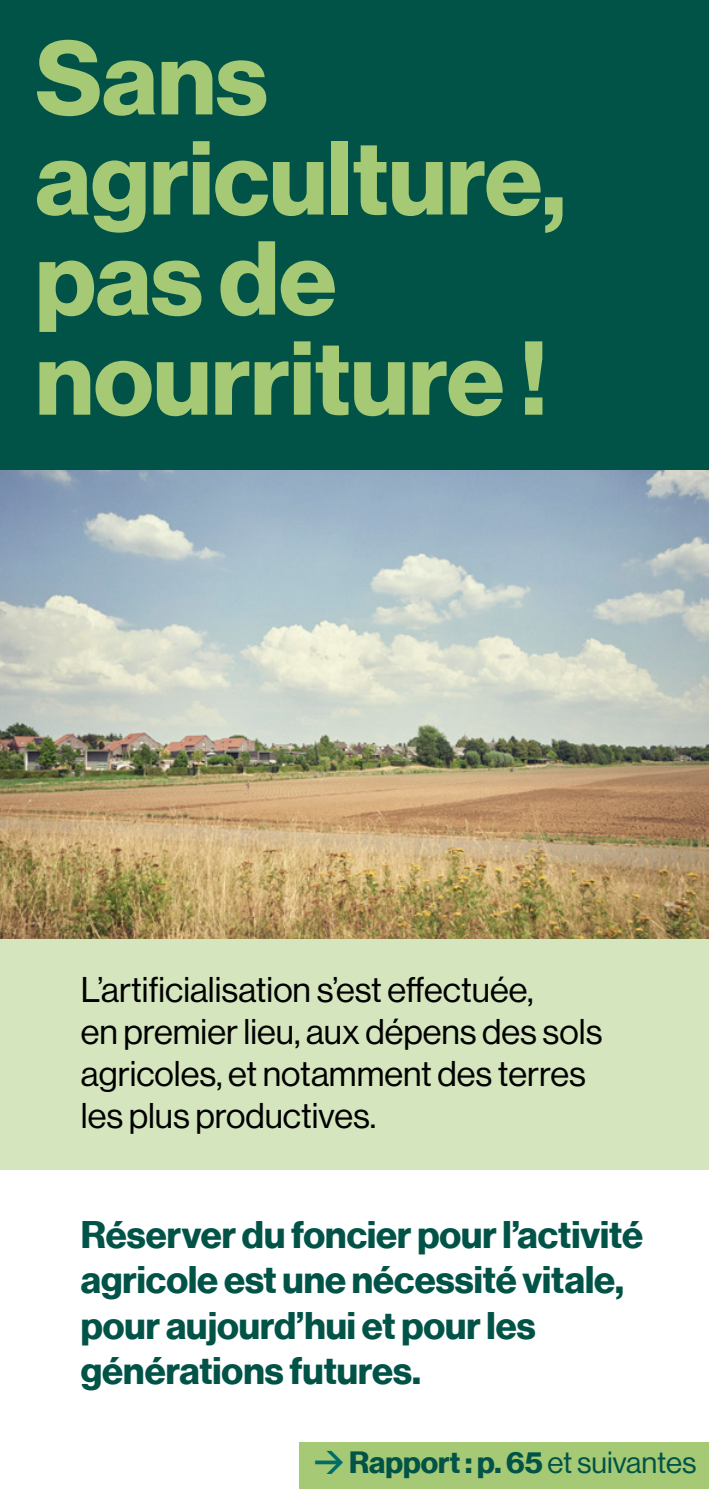
<style>
.page{position:relative;width:709px;height:1489px;background:#fff}
.page>*{position:absolute;margin:0;border:0;box-sizing:border-box;transform-origin:0 0}
.t1{font:102.5px/100px "N Haas Grotesk DS Pro 75 Bd";color:#a5c974}
.t2{font:37.5px/45px "N Haas Grotesk DS Pro 75 Bd";color:#005346}
.t3{font:35px/42px "N Haas Grotesk DS Pro 55 Rg";color:#000}
.t4{font:30px "N Haas Grotesk DS Pro 75 Bd";color:#005346}
.s1{font-family:"DIN";font-weight:700;color:#006d68}
.s2{font-family:"N Haas Grotesk DS Pro 55 Rg"}
</style>
<div class="page">
<div style="left:0;top:938px;width:709px;height:231px;background:#d5e5bd"></div>
<img style="left:0;top:469px;width:709px;height:469px">
<div style="left:0;top:0;width:709px;height:469px;background:#005346"></div>
<div style="left:300px;top:1442px;width:409px;height:46px;background:#a5c974"></div>
<h1 class="t1" style="left:35px;top:30px;width:532px">Sans agriculture, pas de nourriture !</h1>
<p class="t3" style="left:81px;top:968px;width:523px">L’artificialisation s’est effectuée,<br>en premier lieu, aux dépens des sols agricoles, et notamment des terres les plus productives.</p>
<p class="t2" style="left:81px;top:1213px;width:564px">Réserver du foncier pour l’activité agricole est une nécessité vitale, pour aujourd’hui et pour les générations futures.</p>
<p class="t4" style="left:314px;top:1444px;width:384px"><span class="s1">&gt;</span> Rapport : p. 65 <span class="s2">et suivantes</span></p>
</div>
